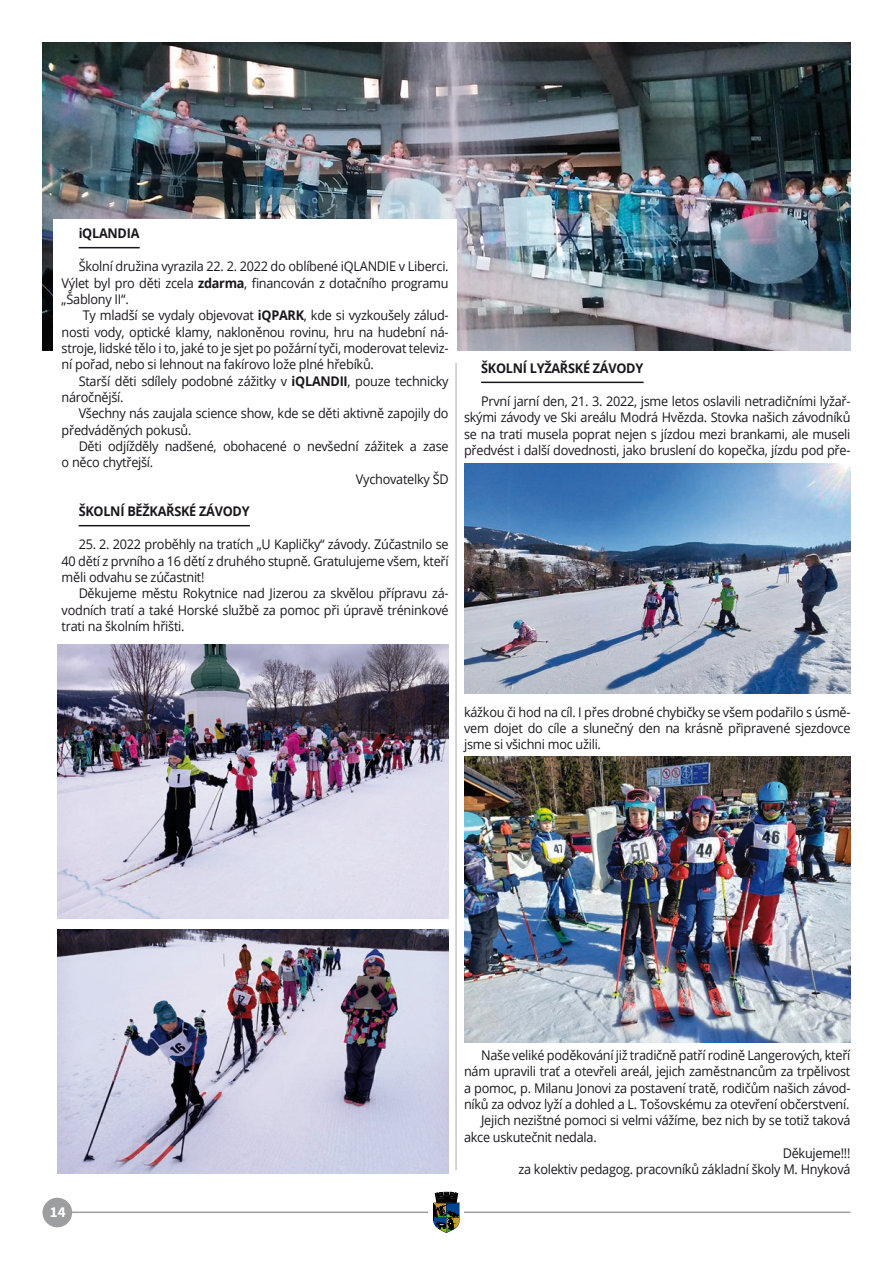
<style>
.page{position:relative;width:893px;height:1263px;background:#fff}
.page>*{position:absolute;margin:0;border:0;box-sizing:border-box;transform-origin:0 0}
.t1{font:700 15px "Source Sans Pro";color:#fff}
.AAA_Body_Text{font:13.35px/16.4px "Open Sans";letter-spacing:-.02em;color:#1a171c;text-align:justify;scale:.95 1}
.Nadpis_H8{font:700 13.35px "Open Sans";letter-spacing:-.02em;color:#1a171c;scale:.95 1}
.s1{font-weight:700}
</style>
<div class="page">
<hr style="left:43px;top:1211px;width:807px;height:2px;background:#9d9ea0">
<div style="left:429px;top:1192px;width:35px;height:42px;background:#fff"></div>
<svg style="left:433px;top:1192px;width:27px;height:41px"></svg>
<div style="left:43px;top:1198px;width:29px;height:29px;background:#9d9ea0;border-radius:50%"></div>
<hr style="left:481px;top:382px;width:163px;height:1px;background:#1a171c">
<img style="left:464px;top:756px;width:386px;height:287px">
<img style="left:464px;top:463px;width:386px;height:231px">
<img style="left:43px;top:43px;width:807px;height:307px">
<div style="left:53px;top:220px;width:404px;height:428px;background:#fff"></div>
<hr style="left:79px;top:247px;width:61px;height:1px;background:#1a171c">
<hr style="left:79px;top:525px;width:171px;height:1px;background:#1a171c">
<img style="left:57px;top:644px;width:392px;height:275px">
<img style="left:57px;top:929px;width:392px;height:244px">
<hr style="left:455px;top:363px;width:2px;height:807px;background:#c6c7c9">
<p class="Nadpis_H8" style="left:79px;top:224px;width:65px">iQLANDIA</p>
<p class="AAA_Body_Text" style="left:62px;top:258px;width:409px;text-indent:17px">Školní družina vyrazila 22. 2. 2022 do oblíbené iQLANDIE v Liberci.<br>Výlet byl pro děti zcela <span class="s1">zdarma</span>, financován z dotačního programu „Šablony II“.</p>
<p class="AAA_Body_Text" style="left:62px;top:307px;width:409px;text-indent:21px">Ty mladší se vydaly objevovat <span class="s1">iQPARK</span>, kde si vyzkoušely zálud&shy;nosti vody, optické klamy, nakloněnou rovinu, hru na hudební ná&shy;stroje, lidské tělo i to, jaké to je sjet po požární tyči, moderovat televiz&shy;ní pořad, nebo si lehnout na fakírovo lože plné hřebíků.</p>
<p class="AAA_Body_Text" style="left:62px;top:372px;width:409px;text-indent:17px">Starší děti sdílely podobné zážitky v <span class="s1">iQLANDII</span>, pouze technicky náročnější.</p>
<p class="AAA_Body_Text" style="left:62px;top:405px;width:409px;text-indent:17px">Všechny nás zaujala science show, kde se děti aktivně zapojily do předváděných pokusů.</p>
<p class="AAA_Body_Text" style="left:62px;top:438px;width:409px;text-indent:17px">Děti odjížděly nadšené, obohacené o nevšední zážitek a zase o něco chytřejší.</p>
<p class="AAA_Body_Text" style="left:356px;top:470px;width:99px">Vychovatelky ŠD</p>
<p class="Nadpis_H8" style="left:79px;top:502px;width:181px">ŠKOLNÍ BĚŽKAŘSKÉ ZÁVODY</p>
<p class="AAA_Body_Text" style="left:62px;top:536px;width:409px;text-indent:17px">25. 2. 2022 proběhly na tratích „U Kapličky“ závody. Zúčastnilo se 40 dětí z prvního a 16 dětí z druhého stupně. Gratulujeme všem, kteří měli odvahu se zúčastnit!</p>
<p class="AAA_Body_Text" style="left:62px;top:585px;width:409px;text-indent:17px">Děkujeme městu Rokytnice nad Jizerou za skvělou přípravu zá&shy;vodních tratí a také Horské službě za pomoc při úpravě tréninkové trati na školním hřišti.</p>
<p class="Nadpis_H8" style="left:481px;top:359px;width:172px">ŠKOLNÍ LYŽAŘSKÉ ZÁVODY</p>
<p class="AAA_Body_Text" style="left:464px;top:392px;width:408px;text-indent:17px">První jarní den, 21. 3. 2022, jsme letos oslavili netradičními lyžař&shy;skými závody ve Ski areálu Modrá Hvězda. Stovka našich závodníků se na trati musela poprat nejen s jízdou mezi brankami, ale museli předvést i další dovednosti, jako bruslení do kopečka, jízdu pod pře-</p>
<p class="AAA_Body_Text" style="left:464px;top:703px;width:408px">kážkou či hod na cíl. I přes drobné chybičky se všem podařilo s úsmě&shy;vem dojet do cíle a slunečný den na krásně připravené sjezdovce jsme si všichni moc užili.</p>
<p class="t1" style="left:50px;top:1201px;width:17px">14</p>
<p class="AAA_Body_Text" style="left:464px;top:1046px;width:408px;text-indent:17px">Naše veliké poděkování již tradičně patří rodině Langerových, kteří nám upravili trať a otevřeli areál, jejich zaměstnancům za trpělivost a pomoc, p. Milanu Jonovi za postavení tratě, rodičům našich závod&shy;níků za odvoz lyží a dohled a L. Tošovskému za otevření občerstvení.</p>
<p class="AAA_Body_Text" style="left:464px;top:1112px;width:408px;text-indent:17px">Jejich nezištné pomoci si velmi vážíme, bez nich by se totiž taková akce uskutečnit nedala.</p>
<p class="AAA_Body_Text" style="left:783px;top:1145px;width:73px">Děkujeme!!!</p>
<p class="AAA_Body_Text" style="left:518px;top:1161px;width:351px">za kolektiv pedagog. pracovníků základní školy M. Hnyková</p>
</div>
